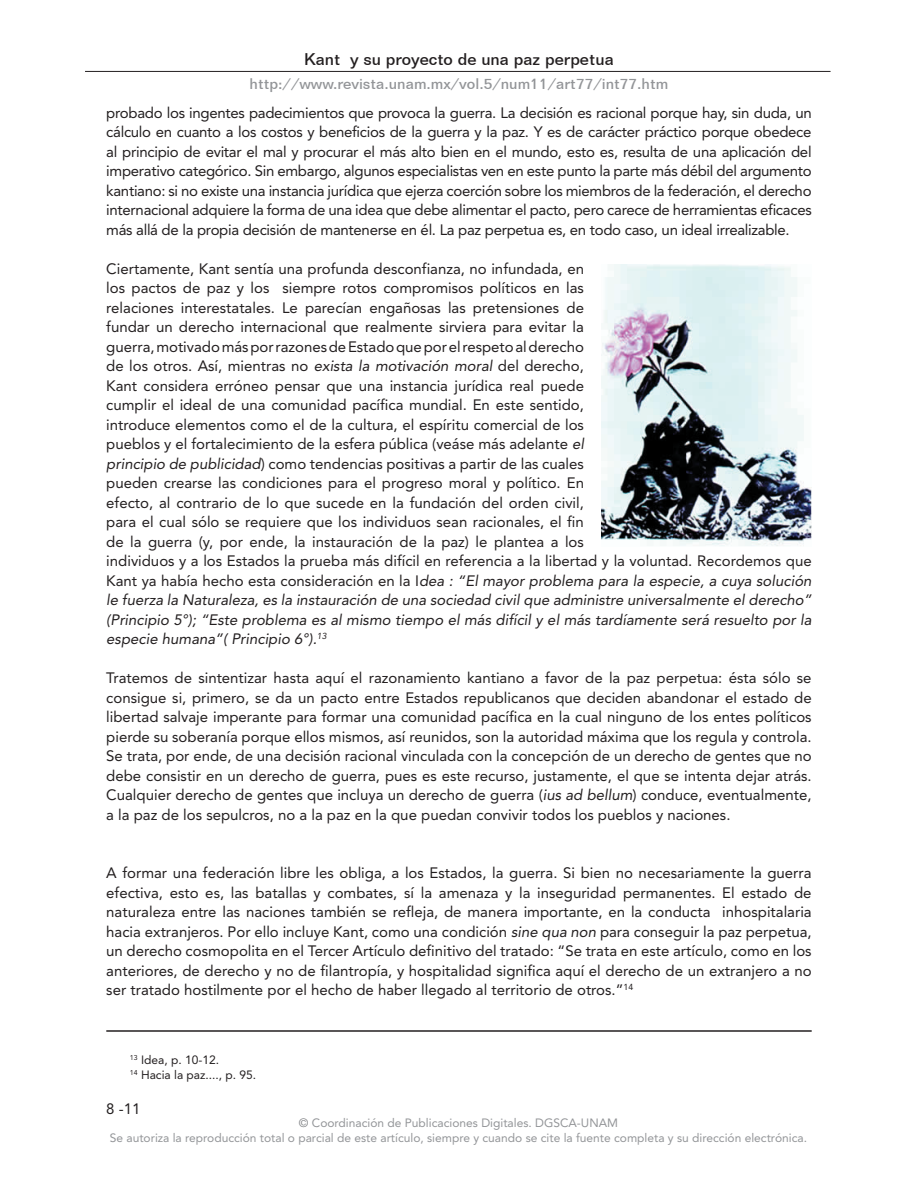
<style>
.page{position:relative;width:918px;height:1188px;background:#fff}
.page>*{position:absolute;margin:0;border:0;box-sizing:border-box;transform-origin:0 0}
.t1{font:500 16.5px "Folio BT";color:#231f20}
.t2{font:15px/19.5px "Avenir";color:#231f20;text-align:justify}
.t3{font:500 15px "Folio BT";color:#939598}
.t4{font:12px/15px "Avenir";color:#939598;text-align:center}
.t5{font:12px/15px "Avenir";color:#231f20}
.s1{font-style:italic}
.s2{color:#808285}
</style>
<div class="page">
<hr style="left:85px;top:71px;width:746px;height:1px;background:#231f20">
<img style="left:601px;top:265px;width:211px;height:281px">
<hr style="left:106px;top:1030px;width:706px;height:2px;background:#231f20">
<p class="t1" style="left:304px;top:49px;width:311px">Kant y su proyecto de una paz perpetua</p>
<p class="t3" style="left:250px;top:75px;width:420px">http://www.revista.unam.mx/vol.5/num11/art77/int77.htm</p>
<p class="t2" style="left:106px;top:103px;width:707px">probado los ingentes padecimientos que provoca la guerra. La decisión es racional porque hay, sin duda, un cálculo en cuanto a los costos y beneficios de la guerra y la paz. Y es de carácter práctico porque obedece al principio de evitar el mal y procurar el más alto bien en el mundo, esto es, resulta de una aplicación del imperativo categórico. Sin embargo, algunos especialistas ven en este punto la parte más débil del argumento kantiano: si no existe una instancia jurídica que ejerza coerción sobre los miembros de la federación, el derecho internacional adquiere la forma de una idea que debe alimentar el pacto, pero carece de herramientas eficaces más allá de la propia decisión de mantenerse en él. La paz perpetua es, en todo caso, un ideal irrealizable.</p>
<p class="t2" style="left:106px;top:259px;width:707px;text-align:left">Ciertamente, Kant sentía una profunda desconfianza, no infundada, en<br>los pactos de paz y los siempre rotos compromisos políticos en las<br>relaciones interestatales. Le parecían engañosas las pretensiones de<br>fundar un derecho internacional que realmente sirviera para evitar la<br>guerra, motivado más por razones de Estado que por el respeto al derecho<br>de los otros. Así, mientras no <span class="s1">exista la motivación moral</span> del derecho,<br>Kant considera erróneo pensar que una instancia jurídica real puede<br>cumplir el ideal de una comunidad pacífica mundial. En este sentido,<br>introduce elementos como el de la cultura, el espíritu comercial de los<br>pueblos y el fortalecimiento de la esfera pública (veáse más adelante <span class="s1">el<br>principio de publicidad</span>) como tendencias positivas a partir de las cuales<br>pueden crearse las condiciones para el progreso moral y político. En<br>efecto, al contrario de lo que sucede en la fundación del orden civil,<br>para el cual sólo se requiere que los individuos sean racionales, el fin<br>de la guerra (y, por ende, la instauración de la paz) le plantea a los<br>individuos y a los Estados la prueba más difícil en referencia a la libertad y la voluntad. Recordemos que Kant ya había hecho esta consideración en la I<span class="s1">dea : “El mayor problema para la especie, a cuya solución le fuerza la Naturaleza, es la instauración de una sociedad civil que administre universalmente el derecho” (Principio 5°); “Este problema es al mismo tiempo el más difícil y el más tardíamente será resuelto por la especie humana”( Principio 6°).</span><sup>13</sup></p>
<p class="t2" style="left:106px;top:668px;width:707px">Tratemos de sintentizar hasta aquí el razonamiento kantiano a favor de la paz perpetua: ésta sólo se consigue si, primero, se da un pacto entre Estados republicanos que deciden abandonar el estado de libertad salvaje imperante para formar una comunidad pacífica en la cual ninguno de los entes políticos pierde su soberanía porque ellos mismos, así reunidos, son la autoridad máxima que los regula y controla.<br>Se trata, por ende, de una decisión racional vinculada con la concepción de un derecho de gentes que no debe consistir en un derecho de guerra, pues es este recurso, justamente, el que se intenta dejar atrás.<br>Cualquier derecho de gentes que incluya un derecho de guerra (<span class="s1">ius ad bellum</span>) conduce, eventualmente, a la paz de los sepulcros, no a la paz en la que puedan convivir todos los pueblos y naciones.</p>
<p class="t2" style="left:106px;top:863px;width:707px">A formar una federación libre les obliga, a los Estados, la guerra. Si bien no necesariamente la guerra efectiva, esto es, las batallas y combates, sí la amenaza y la inseguridad permanentes. El estado de naturaleza entre las naciones también se refleja, de manera importante, en la conducta inhospitalaria hacia extranjeros. Por ello incluye Kant, como una condición <span class="s1">sine qua non</span> para conseguir la paz perpetua, un derecho cosmopolita en el Tercer Artículo definitivo del tratado: “Se trata en este artículo, como en los anteriores, de derecho y no de filantropía, y hospitalidad significa aquí el derecho de un extranjero a no ser tratado hostilmente por el hecho de haber llegado al territorio de otros.”<sup>14</sup></p>
<p class="t5" style="left:130px;top:1052px;width:128px"><sup>13</sup> Idea, p. 10-12.<br><sup>14</sup> Hacia la paz...., p. 95.</p>
<p class="t2" style="left:106px;top:1099px;width:36px">8 -11</p>
<p class="t4" style="left:110px;top:1116px;width:699px"><span class="s2">©</span> Coordinación de Publicaciones Digitales. DGSCA-UNAM<br>Se autoriza la reproducción total o parcial de este artículo, siempre y cuando se cite la fuente completa y su dirección electrónica.</p>
</div>
